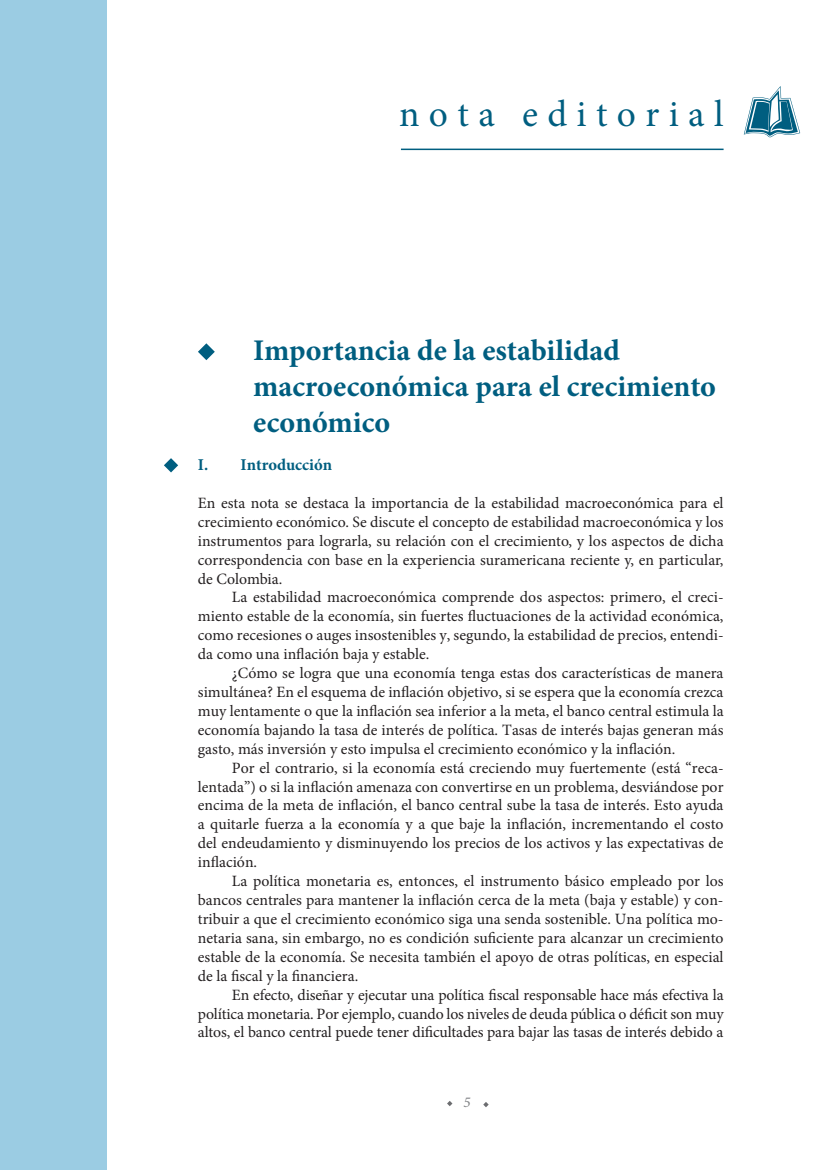
<style>
.page{position:relative;width:830px;height:1170px;background:#fff}
.page>*{position:absolute;margin:0;border:0;box-sizing:border-box;transform-origin:0 0}
.t1{font:37.5px "Minion Pro";letter-spacing:.25em;color:#005e80}
.t2{font:700 30px/36px "Minion Pro";color:#005e80}
.t3{font:700 16.5px "Minion Pro";color:#005e80}
.t4{font:15.75px/18.9px "Minion Pro";color:#231f20;text-align:justify}
.t5{font:italic 15px "Minion Pro";color:#808285}
</style>
<div class="page">
<svg style="left:447px;top:1101px;width:5px;height:5px"></svg>
<svg style="left:483px;top:1102px;width:5px;height:5px"></svg>
<div style="left:0;top:0;width:106px;height:1169px;background:#9bcce3"></div>
<hr style="left:401px;top:149px;width:322px;height:1px;background:#005e80">
<svg style="left:743px;top:86px;width:56px;height:51px"></svg>
<svg style="left:198px;top:343px;width:17px;height:17px"></svg>
<svg style="left:164px;top:458px;width:14px;height:14px"></svg>
<h1 class="t1" style="left:399px;top:89px;width:326px">nota editorial</h1>
<h2 class="t2" style="left:253px;top:332px;width:464px">Importancia de la estabilidad macroeconómica para el crecimiento económico</h2>
<p class="t3" style="left:198px;top:453px;width:135px">I. Introducción</p>
<p class="t4" style="left:198px;top:493px;width:527px">En esta nota se destaca la importancia de la estabilidad macroeconómica para el crecimiento económico. Se discute el concepto de estabilidad macroeconómica y los instrumentos para lograrla, su relación con el crecimiento, y los aspectos de dicha correspondencia con base en la experiencia suramericana reciente y, en particular, de Colombia.</p>
<p class="t4" style="left:198px;top:588px;width:527px;text-indent:34px">La estabilidad macroeconómica comprende dos aspectos: primero, el creci&shy;miento estable de la economía, sin fuertes fluctuaciones de la actividad económica, como recesiones o auges insostenibles y, segundo, la estabilidad de precios, entendi&shy;da como una inflación baja y estable.</p>
<p class="t4" style="left:198px;top:663px;width:527px;text-indent:34px">¿Cómo se logra que una economía tenga estas dos características de manera simultánea? En el esquema de inflación objetivo, si se espera que la economía crezca muy lentamente o que la inflación sea inferior a la meta, el banco central estimula la economía bajando la tasa de interés de política. Tasas de interés bajas generan más gasto, más inversión y esto impulsa el crecimiento económico y la inflación.</p>
<p class="t4" style="left:198px;top:758px;width:527px;text-indent:34px">Por el contrario, si la economía está creciendo muy fuertemente (está “reca&shy;lentada”) o si la inflación amenaza con convertirse en un problema, desviándose por encima de la meta de inflación, el banco central sube la tasa de interés. Esto ayuda a quitarle fuerza a la economía y a que baje la inflación, incrementando el costo del endeudamiento y disminuyendo los precios de los activos y las expectativas de inflación.</p>
<p class="t4" style="left:198px;top:871px;width:527px;text-indent:34px">La política monetaria es, entonces, el instrumento básico empleado por los bancos centrales para mantener la inflación cerca de la meta (baja y estable) y con&shy;tribuir a que el crecimiento económico siga una senda sostenible. Una política mo&shy;netaria sana, sin embargo, no es condición suficiente para alcanzar un crecimiento estable de la economía. Se necesita también el apoyo de otras políticas, en especial de la fiscal y la financiera.</p>
<p class="t4" style="left:198px;top:985px;width:527px;text-indent:34px">En efecto, diseñar y ejecutar una política fiscal responsable hace más efectiva la política monetaria. Por ejemplo, cuando los niveles de deuda pública o déficit son muy altos, el banco central puede tener dificultades para bajar las tasas de interés debido a</p>
<p class="t5" style="left:463px;top:1092px;width:9px">5</p>
</div>
